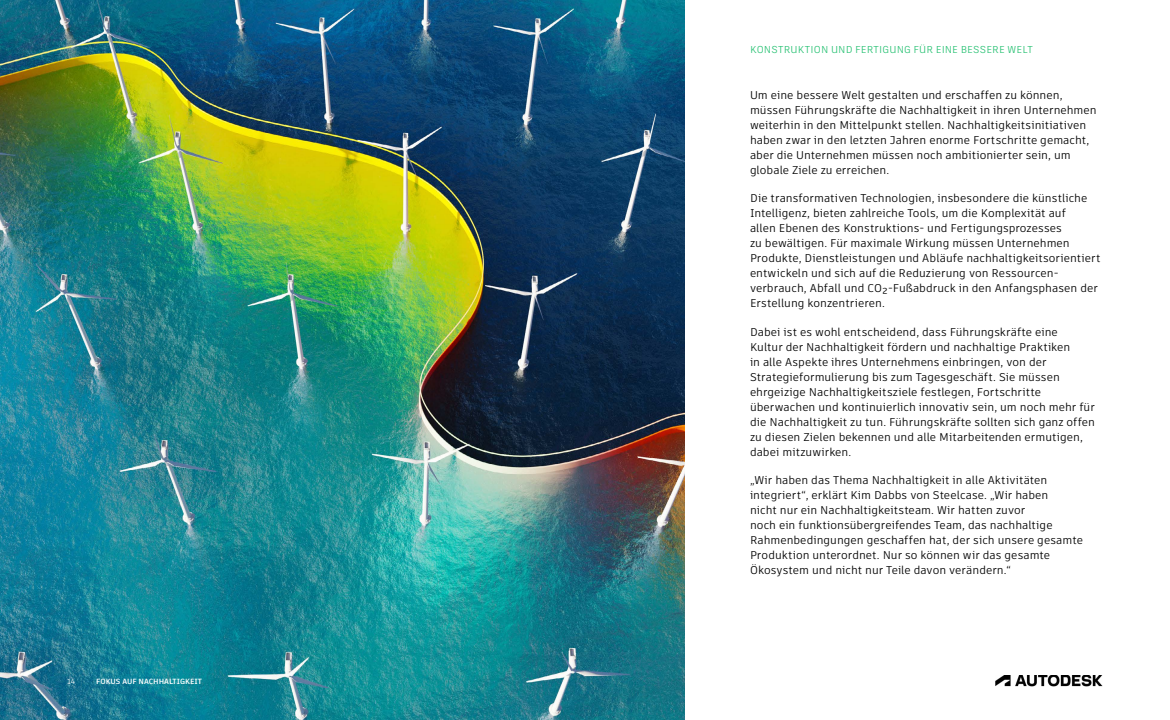
<style>
.page{position:relative;width:1170px;height:720px;background:#fff}
.page>*{position:absolute;margin:0;border:0;box-sizing:border-box;transform-origin:0 0}
.t1{font:11.25px/15px "Artifakt Element";color:#000}
.t2{font:10px "Artifakt Legend";letter-spacing:.01em;color:#2bc275}
.t3{font:700 7.5px "Artifakt Element";color:#fff}
.t4{font:7.5px "Artifakt Element";color:#fff}
</style>
<div class="page">
<img style="left:0;top:0;width:684px;height:720px">
<img style="left:995px;top:675px;width:107px;height:11px">
<p class="t4" style="left:68px;top:676px;width:9px">14</p>
<p class="t3" style="left:96px;top:676px;width:107px">FOKUS AUF NACHHALTIGKEIT</p>
<p class="t2" style="left:750px;top:42px;width:284px">KONSTRUKTION UND FERTIGUNG FÜR EINE BESSERE WELT</p>
<p class="t1" style="left:750px;top:87px;width:348px">Um eine bessere Welt gestalten und erschaffen zu können, müssen Führungskräfte die Nachhaltigkeit in ihren Unternehmen weiterhin in den Mittelpunkt stellen. Nachhaltigkeitsinitiativen haben zwar in den letzten Jahren enorme Fortschritte gemacht, aber die Unternehmen müssen noch ambitionierter sein, um globale Ziele zu erreichen.</p>
<p class="t1" style="left:750px;top:191px;width:352px">Die transformativen Technologien, insbesondere die künstliche Intelligenz, bieten zahlreiche Tools, um die Komplexität auf<br>allen Ebenen des Konstruktions- und Fertigungsprozesses<br>zu bewältigen. Für maximale Wirkung müssen Unternehmen Produkte, Dienstleistungen und Abläufe nachhaltigkeitsorientiert entwickeln und sich auf die Reduzierung von Ressourcen&shy;verbrauch, Abfall und CO₂-Fußabdruck in den Anfangsphasen der Erstellung konzentrieren.</p>
<p class="t1" style="left:750px;top:324px;width:347px">Dabei ist es wohl entscheidend, dass Führungskräfte eine<br>Kultur der Nachhaltigkeit fördern und nachhaltige Praktiken<br>in alle Aspekte ihres Unternehmens einbringen, von der Strategieformulierung bis zum Tagesgeschäft. Sie müssen ehrgeizige Nachhaltigkeitsziele festlegen, Fortschritte überwachen und kontinuierlich innovativ sein, um noch mehr für die Nachhaltigkeit zu tun. Führungskräfte sollten sich ganz offen zu diesen Zielen bekennen und alle Mitarbeitenden ermutigen, dabei mitzuwirken.</p>
<p class="t1" style="left:750px;top:473px;width:334px">„Wir haben das Thema Nachhaltigkeit in alle Aktivitäten integriert“, erklärt Kim Dabbs von Steelcase. „Wir haben<br>nicht nur ein Nachhaltigkeitsteam. Wir hatten zuvor<br>noch ein funktionsübergreifendes Team, das nachhaltige Rahmenbedingungen geschaffen hat, der sich unsere gesamte Produktion unterordnet. Nur so können wir das gesamte Ökosystem und nicht nur Teile davon verändern.“</p>
</div>
